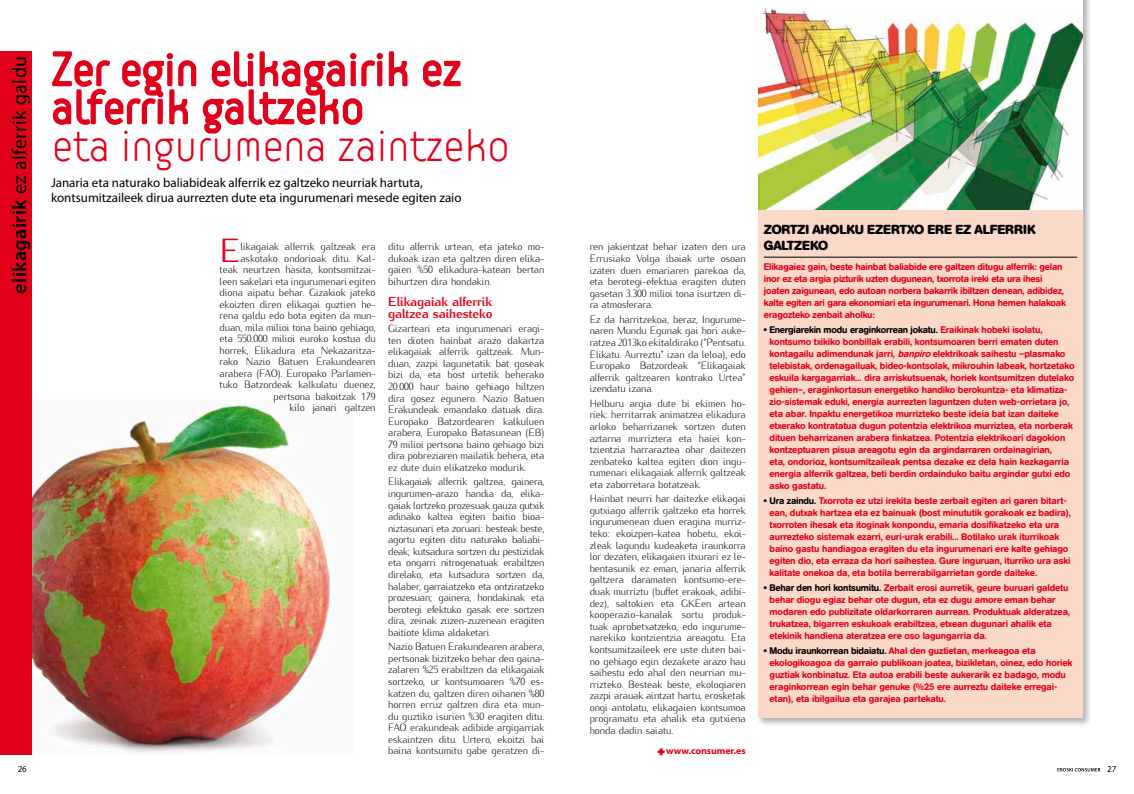
<style>
.page{position:relative;width:1134px;height:794px;background:#fff}
.page>*{position:absolute;margin:0;border:0;box-sizing:border-box;transform-origin:0 0}
.t1{font:44px "VSV Melon Light";letter-spacing:-.04em;color:#e2001a}
.t2{font:33.3px "Kurier";color:#e2001a;scale:.96 1}
.t3{font:20px "Myriad Pro";letter-spacing:.02em;color:#000}
.t4{font:13px/15px "Myriad Pro";color:#000}
.t5{font:700 13px/16px "AG Book Rounded";letter-spacing:-.02em;color:#000}
.t6{font:800 13px/12.1px "Kurier";letter-spacing:-.01em;color:#e2001a;scale:.96 1}
.t7{font:300 10.5px/11.6px "Kurier";letter-spacing:-.01em;color:#000;text-align:justify;scale:.96 1}
.t8{font:700 9.6px "Myriad Pro";letter-spacing:-.01em;color:#e2001a;scale:1.04 1}
.t9{font:500 9.5px/12px "AG Book Rounded";letter-spacing:-.01em;color:#e2001a}
.t10{font:9px "Myriad Pro";color:#000}
.s1{font-weight:600}
.s2{color:#000}
.s3{font-style:italic}
</style>
<div class="page">
<img style="left:31px;top:399px;width:302px;height:355px">
<svg style="left:423px;top:60px;width:38px;height:27px"></svg>
<svg style="left:52px;top:51px;width:356px;height:83px"></svg>
<svg style="left:657px;top:748px;width:8px;height:8px"></svg>
<div style="left:757px;top:0;width:335px;height:727px;background:#000;opacity:.3"></div>
<div style="left:758px;top:0;width:325px;height:717px;background:#fad9c9"></div>
<hr style="left:764px;top:257px;width:313px;height:1px;background:#000">
<div style="left:758px;top:0;width:325px;height:210px;background:#fff"></div>
<img style="left:759px;top:9px;width:324px;height:201px">
<div style="left:0;top:51px;width:31px;height:703px;background:#e2001a"></div>
<svg style="left:1057px;top:768px;width:43px;height:3px"></svg>
<h3 class="t3" style="left:9px;top:294px;width:239px;rotate:-90deg"><span class="s1">elikagairik</span> ez alferrik galdu</h3>
<h1 class="t1" style="left:51px;top:119px;width:461px">eta ingurumena zaintzeko</h1>
<p class="t4" style="left:51px;top:175px;width:412px">Janaria eta naturako baliabideak alferrik ez galtzeko neurriak hartuta, kontsumitzaileek dirua aurrezten dute eta ingurumenari mesede egiten zaio</p>
<p class="t7" style="left:388px;top:240px;width:164px">ditu alferrik urtean, eta jateko mo&shy;dukoak izan eta galtzen diren elika&shy;gaien %50 elikadura-katean bertan bihurtzen dira hondakin.</p>
<p class="t6" style="left:388px;top:294px;width:110px">Elikagaiak alferrik galtzea saihesteko</p>
<p class="t7" style="left:388px;top:322px;width:164px">Gizarteari eta ingurumenari eragi&shy;ten dioten hainbat arazo dakartza elikagaiak alferrik galtzeak. Mun&shy;duan, zazpi lagunetatik bat goseak bizi da, eta bost urtetik beherako 20.000 haur baino gehiago hiltzen dira gosez egunero. Nazio Batuen Erakundeak emandako datuak dira.<br>Europako Batzordearen kalkuluen arabera, Europako Batasunean (EB)<br>79 milioi pertsona baino gehiago bizi dira pobreziaren mailatik behera, eta ez dute duin elikatzeko modurik.</p>
<p class="t7" style="left:388px;top:475px;width:164px">Elikagaiak alferrik galtzea, gainera, ingurumen-arazo handia da, elika&shy;gaiak lortzeko prozesuak gauza gutxik adinako kaltea egiten baitio bioa&shy;niztasunari eta zoruari: besteak beste, agortu egiten ditu naturako baliabi&shy;deak; kutsadura sortzen du pestizidak eta ongarri nitrogenatuak erabiltzen direlako, eta kutsadura sortzen da, halaber, garraiatzeko eta ontziratzeko prozesuan; gainera, hondakinak eta berotegi efektuko gasak ere sortzen dira, zeinak zuzen-zuzenean eragiten baitiote klima aldaketari</p>
<p class="t7" style="left:388px;top:640px;width:164px">Nazio Batuen Erakundearen arabera, pertsonak bizitzeko behar den gaina&shy;zalaren %25 erabiltzen da elikagaiak sortzeko, ur kontsumoaren %70 es&shy;katzen du, galtzen diren oihanen %80 horren erruz galtzen dira eta mun&shy;du guztiko isurien %30 eragiten ditu.<br>FAO erakundeak adibide argigarriak eskaintzen ditu. Urtero, ekoitzi bai baina kontsumitu gabe geratzen di-</p>
<h2 class="t2" style="left:220px;top:225px;width:24px">E</h2>
<p class="t7" style="left:220px;top:240px;width:164px;text-align:right">likagaiak alferrik galtzeak era askotako ondorioak ditu. Kal-<br>teak neurtzen hasita, kontsumitzai&shy;leen sakelari eta ingurumenari egiten diona aipatu behar. Gizakiok jateko ekoizten diren elikagai guztien he&shy;rena galdu edo bota egiten da mun&shy;duan, mila milioi tona baino gehiago, eta 550.000 milioi euroko kostua du horrek, Elikadura eta Nekazaritza&shy;rako Nazio Batuen Erakundearen arabera (FAO). Europako Parlamen&shy;tuko Batzordeak kalkulatu duenez, pertsona bakoitzak 179<br>kilo janari galtzen</p>
<p class="t7" style="left:590px;top:240px;width:164px">ren jakientzat behar izaten den ura Errusiako Volga ibaiak urte osoan izaten duen emariaren parekoa da, eta berotegi-efektua eragiten duten gasetan 3.300 milioi tona isurtzen di&shy;ra atmosferara.</p>
<p class="t7" style="left:590px;top:312px;width:164px">Ez da harritzekoa, beraz, Ingurume&shy;naren Mundu Egunak gai hori auke&shy;ratzea 2013ko ekitaldirako (“Pentsatu.<br>Elikatu. Aurreztu” izan da leloa), edo Europako Batzordeak “Elikagaiak alferrik galtzearen kontrako Urtea” izendatu izana.</p>
<p class="t7" style="left:590px;top:396px;width:164px">Helburu argia dute bi ekimen ho&shy;riek: herritarrak animatzea elikadura arloko beharrizanek sortzen duten aztarna murriztera eta haiei kon&shy;tzientzia harraraztea ohar daitezen zenbateko kaltea egiten dion ingu&shy;rumenari elikagaiak alferrik galtzeak eta zaborretara botatzeak.</p>
<p class="t7" style="left:590px;top:492px;width:164px">Hainbat neurri har daitezke elikagai gutxiago alferrik galtzeko eta horrek ingurumenean duen eragina murriz&shy;teko: ekoizpen-katea hobetu, ekoi&shy;zleak lagundu kudeaketa iraunkorra lor dezaten, elikagaien itxurari ez le&shy;hentasunik ez eman, janaria alferrik galtzera daramaten kontsumo-ere&shy;duak murriztu (buffet erakoak, adibi&shy;dez), saltokien eta GKEen artean kooperazio-kanalak sortu produk&shy;tuak aprobetxatzeko, edo ingurume&shy;narekiko kontzientzia areagotu. Eta kontsumitzaileek ere uste duten bai&shy;no gehiago egin dezakete arazo hau saihestu edo ahal den neurrian mu&shy;rrizteko. Besteak beste, ekologiaren zazpi arauak aintzat hartu, erosketak ongi antolatu, elikagaien kontsumoa programatu eta ahalik eta gutxiena honda dadin saiatu.</p>
<p class="t8" style="left:666px;top:745px;width:78px">www.consumer.es</p>
<p class="t5" style="left:764px;top:222px;width:273px">ZORTZI AHOLKU EZERTXO ERE EZ ALFERRIK<br>GALTZEKO</p>
<p class="t9" style="left:764px;top:261px;width:303px">Elikagaiez gain, beste hainbat baliabide ere galtzen ditugu alferrik: gelan inor ez eta argia pizturik uzten dugunean, txorrota ireki eta ura ihesi joaten zaigunean, edo autoan norbera bakarrik ibiltzen denean, adibidez, kalte egiten ari gara ekonomiari eta ingurumenari. Hona hemen halakoak eragozteko zenbait aholku:</p>
<p class="t9" style="left:770px;top:324px;width:307px;text-indent:-6px"><span class="s2">• Energiarekin modu eraginkorrean jokatu.</span> Eraikinak hobeki isolatu, kontsumo txikiko bonbillak erabili, kontsumoaren berri ematen duten kontagailu adimendunak jarri, <span class="s3">banpiro</span>elektrikoak saihestu –plasmako telebistak, ordenagailuak, bideo-kontsolak, mikrouhin labeak, hortzetako eskuila kargagarriak... dira arriskutsuenak, horiek kontsumitzen dutelako gehien–, eraginkortasun energetiko handiko berokuntza- eta klimatiza&shy;zio-sistemak eduki, energia aurrezten laguntzen duten web-orrietara jo, eta abar. Inpaktu energetikoa murrizteko beste ideia bat izan daiteke etxerako kontratatua dugun potentzia elektrikoa murriztea, eta norberak dituen beharrizanen arabera finkatzea. Potentzia elektrikoari dagokion kontzeptuaren pisua areagotu egin da argindarraren ordainagirian,<br>eta, ondorioz, kontsumitzaileak pentsa dezake ez dela hain kezkagarria energia alferrik galtzea, beti berdin ordainduko baitu argindar gutxi edo asko gastatu.</p>
<p class="t9" style="left:770px;top:495px;width:303px;text-indent:-6px"><span class="s2">• Ura zaindu.</span> Txorrota ez utzi irekita beste zerbait egiten ari garen bitart&shy;ean, dutxak hartzea eta ez bainuak (bost minututik gorakoak ez badira), txorroten ihesak eta itoginak konpondu, emaria dosifikatzeko eta ura aurrezteko sistemak ezarri, euri-urak erabili... Botilako urak iturrikoak baino gastu handiagoa eragiten du eta ingurumenari ere kalte gehiago egiten dio, eta erraza da hori saihestea. Gure inguruan, iturriko ura aski kalitate onekoa da, eta botila berrerabilgarrietan gorde daiteke.</p>
<p class="t9" style="left:770px;top:582px;width:302px;text-indent:-6px"><span class="s2">• Behar den hori kontsumitu.</span> Zerbait erosi aurretik, geure buruari galdetu behar diogu egiaz behar ote dugun, eta ez dugu amore eman behar modaren edo publizitate oldarkorraren aurrean. Produktuak alderatzea, trukatzea, bigarren eskukoak erabiltzea, etxean dugunari ahalik eta etekinik handiena ateratzea ere oso lagungarria da.</p>
<p class="t9" style="left:770px;top:644px;width:304px;text-indent:-6px"><span class="s2">• Modu iraunkorrean bidaiatu.</span> Ahal den guztietan, merkeagoa eta ekologikoagoa da garraio publikoan joatea, bizikletan, oinez, edo horiek guztiak konbinatuz. Eta autoa erabili beste aukerarik ez badago, modu eraginkorrean egin behar genuke (%25 ere aurreztu daiteke erregai&shy;etan), eta ibilgailua eta garajea partekatu.</p>
<p class="t10" style="left:18px;top:763px;width:11px">26</p>
<p class="t10" style="left:1107px;top:763px;width:11px">27</p>
</div>
